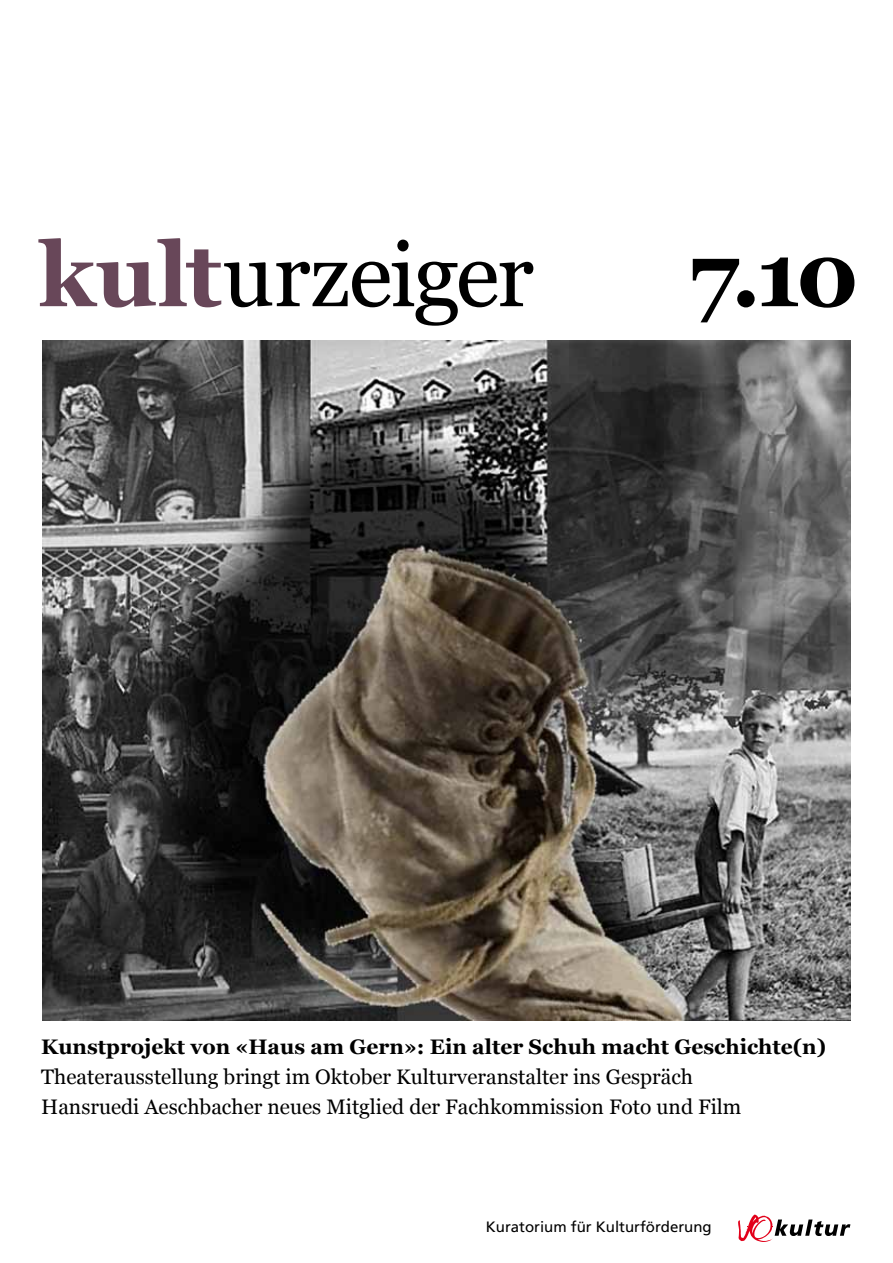
<style>
.page{position:relative;width:893px;height:1263px;background:#fff}
.page>*{position:absolute;margin:0;border:0;box-sizing:border-box;transform-origin:0 0}
.t1{font:90px "Georgia";letter-spacing:-.025em;color:#000}
.t2{font:700 90px "Georgia";color:#000}
.t3{font:21px/30px "Georgia";color:#000}
.t4{font:700 21px "Georgia";color:#000}
.t5{font:15px "Frutiger LT Com";color:#000}
.s1{font-weight:700;color:#684759}
</style>
<div class="page">
<img style="left:43px;top:340px;width:807px;height:680px">
<svg style="left:738px;top:1214px;width:112px;height:28px"></svg>
<h1 class="t1" style="left:38px;top:221px;width:497px"><span class="s1">kult</span>urzeiger</h1>
<h1 class="t2" style="left:689px;top:217px;width:172px">7.10</h1>
<p class="t4" style="left:41px;top:1033px;width:786px">Kunstprojekt von «Haus am Gern»: Ein alter Schuh macht Geschichte(n)</p>
<p class="t3" style="left:41px;top:1062px;width:702px">Theaterausstellung bringt im Oktober Kulturveranstalter ins Gespräch<br>Hansruedi Aeschbacher neues Mitglied der Fachkommission Foto und Film</p>
<p class="t5" style="left:486px;top:1218px;width:227px">Kuratorium für Kulturförderung</p>
</div>
